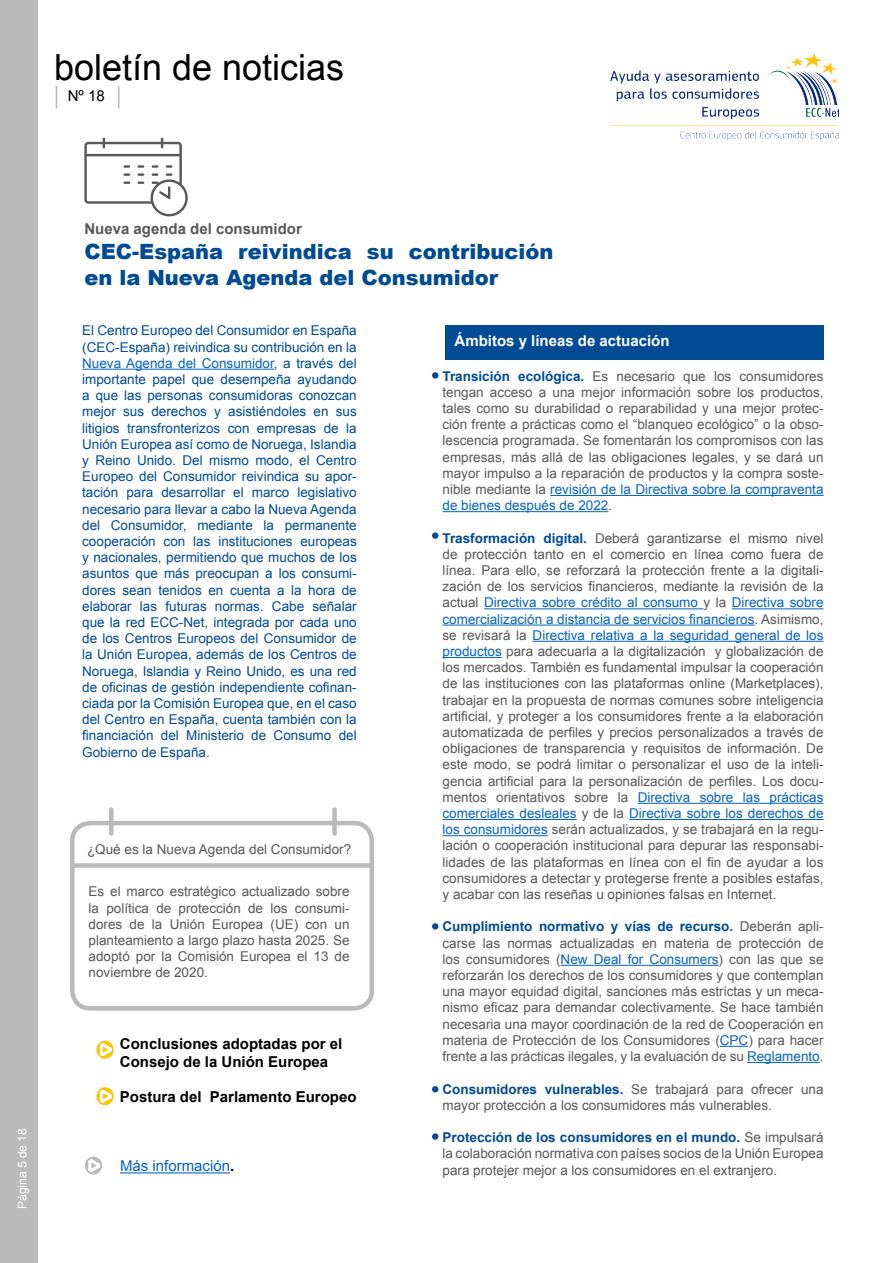
<style>
.page{position:relative;width:893px;height:1263px;background:#fff}
.page>*{position:absolute;margin:0;border:0;box-sizing:border-box;transform-origin:0 0}
.t1{font:36px "Arial";color:#000}
.t2{font:900 21px/25.2px "Arial";color:#004b93}
.t3{font:700 15px/18px "Arial";color:#000}
.t4{font:700 15px "Arial";color:#fff}
.t5{font:700 15px "Arial";color:#58585a}
.t6{font:15px "Arial";color:#0563c1}
.t7{font:15px "Arial";color:#000}
.t8{font:13.5px/16.2px "Arial";color:#58585a;text-align:justify}
.t9{font:13.5px/16.2px "Arial";color:#004b93;text-align:justify}
.t10{font:12px "Arial";color:#fff}
.s1{color:#0563c1}
.s2{font-weight:700;color:#004b93}
.s3{font-weight:700;color:#000}
</style>
<div class="page">
<div style="left:0;top:0;width:38px;height:1263px;background:#bababa"></div>
<svg style="left:16px;top:1215px;width:11px;height:2px"></svg>
<svg style="left:56px;top:86px;width:1px;height:22px"></svg>
<svg style="left:118px;top:86px;width:1px;height:22px"></svg>
<img style="left:610px;top:54px;width:229px;height:86px">
<svg style="left:84px;top:138px;width:104px;height:78px"></svg>
<hr style="left:82px;top:369px;width:192px;height:1px;background:#0563c1">
<div style="left:70px;top:821px;width:304px;height:189px;border:4px solid #bababa;border-radius:18px"></div>
<div style="left:74px;top:863px;width:298px;height:5px;background:#bababa"></div>
<div style="left:109px;top:809px;width:5px;height:24px;background:#bababa"></div>
<div style="left:332px;top:809px;width:5px;height:24px;background:#bababa"></div>
<svg style="left:96px;top:1041px;width:18px;height:18px"></svg>
<svg style="left:97px;top:1041px;width:17px;height:17px"></svg>
<svg style="left:97px;top:1087px;width:17px;height:18px"></svg>
<hr style="left:120px;top:1172px;width:110px;height:1px;background:#0563c1">
<svg style="left:85px;top:1156px;width:17px;height:19px"></svg>
<svg style="left:86px;top:1157px;width:16px;height:17px"></svg>
<div style="left:446px;top:325px;width:378px;height:35px;background:#004b93"></div>
<hr style="left:550px;top:495px;width:274px;height:1px;background:#0563c1">
<hr style="left:442px;top:511px;width:166px;height:1px;background:#0563c1">
<hr style="left:484px;top:608px;width:220px;height:1px;background:#0563c1">
<hr style="left:732px;top:608px;width:92px;height:1px;background:#0563c1">
<hr style="left:442px;top:625px;width:313px;height:1px;background:#0563c1">
<hr style="left:533px;top:641px;width:290px;height:1px;background:#0563c1">
<hr style="left:442px;top:657px;width:60px;height:1px;background:#0563c1">
<hr style="left:638px;top:803px;width:185px;height:1px;background:#0563c1">
<hr style="left:442px;top:819px;width:135px;height:1px;background:#0563c1">
<hr style="left:629px;top:819px;width:195px;height:1px;background:#0563c1">
<hr style="left:442px;top:835px;width:106px;height:1px;background:#0563c1">
<hr style="left:561px;top:965px;width:158px;height:1px;background:#0563c1">
<svg style="left:720px;top:1046px;width:28px;height:1px"></svg>
<hr style="left:747px;top:1062px;width:73px;height:1px;background:#0563c1">
<div style="left:432px;top:372px;width:6px;height:7px;background:#004b93;border-radius:50%"></div>
<div style="left:432px;top:532px;width:6px;height:7px;background:#004b93;border-radius:50%"></div>
<svg style="left:432px;top:923px;width:6px;height:6px"></svg>
<svg style="left:432px;top:1086px;width:6px;height:6px"></svg>
<div style="left:432px;top:1133px;width:6px;height:7px;background:#004b93;border-radius:50%"></div>
<h1 class="t1" style="left:54px;top:43px;width:292px">boletín de noticias</h1>
<p class="t7" style="left:68px;top:86px;width:39px">Nº 18</p>
<p class="t10" style="left:14px;top:1209px;width:82px;rotate:-90deg">Página 5 de 18</p>
<p class="t5" style="left:84px;top:218px;width:219px">Nueva agenda del consumidor</p>
<h2 class="t2" style="left:84px;top:239px;width:471px">CEC-España reivindica su contribución en la Nueva Agenda del Consumidor</h2>
<p class="t9" style="left:82px;top:322px;width:276px">El Centro Europeo del Consumidor en España (CEC-España) reivindica su contribución en la <span class="s1">Nueva Agenda del Consumidor</span>, a través del importante papel que desempeña ayudando a que las personas consumidoras conozcan mejor sus derechos y asistiéndoles en sus litigios transfronterizos con empresas de la Unión Europea así como de Noruega, Islandia y Reino Unido. Del mismo modo, el Centro Europeo del Consumidor reivindica su apor&shy;tación para desarrollar el marco legislativo necesario para llevar a cabo la Nueva Agenda del Consumidor, mediante la permanente cooperación con las instituciones europeas y nacionales, permitiendo que muchos de los asuntos que más preocupan a los consumi&shy;dores sean tenidos en cuenta a la hora de elaborar las futuras normas. Cabe señalar que la red ECC-Net, integrada por cada uno de los Centros Europeos del Consumidor de la Unión Europea, además de los Centros de Noruega, Islandia y Reino Unido, es una red de oficinas de gestión independiente cofinan&shy;ciada por la Comisión Europea que, en el caso del Centro en España, cuenta también con la financiación del Ministerio de Consumo del Gobierno de España.</p>
<p class="t4" style="left:454px;top:331px;width:217px">Ámbitos y líneas de actuación</p>
<p class="t8" style="left:442px;top:368px;width:382px"><span class="s2">Transición ecológica.</span> Es necesario que los consumidores tengan acceso a una mejor información sobre los productos, tales como su durabilidad o reparabilidad y una mejor protec&shy;ción frente a prácticas como el “blanqueo ecológico” o la obso&shy;lescencia programada. Se fomentarán los compromisos con las empresas, más allá de las obligaciones legales, y se dará un mayor impulso a la reparación de productos y la compra soste&shy;nible mediante la <span class="s1">revisión de la Directiva sobre la compraventa de bienes después de 2022</span>.</p>
<p class="t8" style="left:442px;top:530px;width:383px"><span class="s2">Trasformación digital.</span> Deberá garantizarse el mismo nivel de protección tanto en el comercio en línea como fuera de línea. Para ello, se reforzará la protección frente a la digitali&shy;zación de los servicios financieros, mediante la revisión de la actual <span class="s1">Directiva sobre crédito al consumo</span> y la <span class="s1">Directiva sobre comercialización a distancia de servicios financieros</span>. Asimismo, se revisará la <span class="s1">Directiva relativa a la seguridad general de los productos</span> para adecuarla a la digitalización y globalización de los mercados. También es fundamental impulsar la cooperación de las instituciones con las plataformas online (Marketplaces), trabajar en la propuesta de normas comunes sobre inteligencia artificial, y proteger a los consumidores frente a la elaboración automatizada de perfiles y precios personalizados a través de obligaciones de transparencia y requisitos de información. De este modo, se podrá limitar o personalizar el uso de la inteli&shy;gencia artificial para la personalización de perfiles. Los docu&shy;mentos orientativos sobre la <span class="s1">Directiva sobre las prácticas comerciales desleales</span> y de la <span class="s1">Directiva sobre los derechos de los consumidores</span> serán actualizados, y se trabajará en la regu&shy;lación o cooperación institucional para depurar las responsabi&shy;lidades de las plataformas en línea con el fin de ayudar a los consumidores a detectar y protegerse frente a posibles estafas, y acabar con las reseñas u opiniones falsas en Internet.</p>
<p class="t8" style="left:442px;top:918px;width:382px"><span class="s2">Cumplimiento normativo y vías de recurso.</span> Deberán apli&shy;carse las normas actualizadas en materia de protección de los consumidores (<span class="s1">New Deal for Consumers</span>) con las que se reforzarán los derechos de los consumidores y que contemplan una mayor equidad digital, sanciones más estrictas y un meca&shy;nismo eficaz para demandar colectivamente. Se hace también necesaria una mayor coordinación de la red de Cooperación en materia de Protección de los Consumidores (<span class="s1">CPC</span>) para hacer frente a las prácticas ilegales, y la evaluación de su <span class="s1">Reglamento</span>.</p>
<p class="t8" style="left:442px;top:1080px;width:382px"><span class="s2">Consumidores vulnerables.</span> Se trabajará para ofrecer una mayor protección a los consumidores más vulnerables.</p>
<p class="t8" style="left:442px;top:1129px;width:383px"><span class="s2">Protección de los consumidores en el mundo.</span> Se impulsará la colaboración normativa con países socios de la Unión Europea para protejer mejor a los consumidores en el extranjero.</p>
<p class="t8" style="left:87px;top:841px;width:266px">¿Qué es la Nueva Agenda del Consumidor?</p>
<p class="t8" style="left:89px;top:883px;width:262px">Es el marco estratégico actualizado sobre la política de protección de los consumi&shy;dores de la Unión Europea (UE) con un planteamiento a largo plazo hasta 2025. Se adoptó por la Comisión Europea el 13 de noviembre de 2020.</p>
<p class="t3" style="left:120px;top:1035px;width:224px">Conclusiones adoptadas por el<br>Consejo de la Unión Europea</p>
<p class="t3" style="left:120px;top:1088px;width:238px">Postura del Parlamento Europeo</p>
<p class="t6" style="left:120px;top:1156px;width:116px">Más información<span class="s3">.</span></p>
</div>
